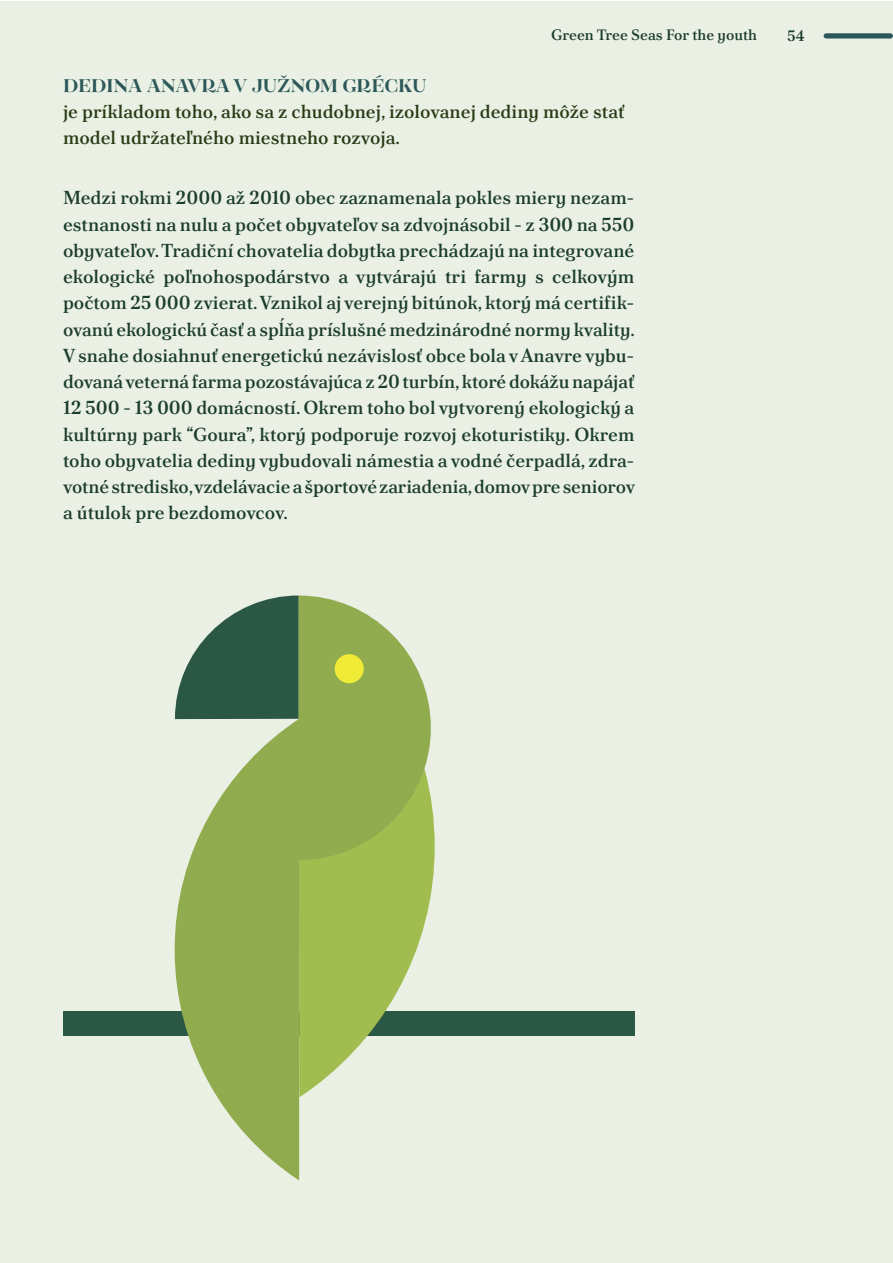
<style>
.page{position:relative;width:893px;height:1263px;background:#fff}
.page>*{position:absolute;margin:0;border:0;box-sizing:border-box;transform-origin:0 0}
.t1{font:700 20.25px "Tenez";color:#2c5859}
.Paragraf{font:18.75px/26.2px "Poltawski Nowy";letter-spacing:-.01em;color:#1c3d2c;text-align:justify}
.t2{font:18.75px/26.2px "Poltawski Nowy";color:#293b15}
.t3{font:15px "Poltawski Nowy";color:#1c3d2c}
</style>
<div class="page">
<hr style="left:0;top:0;width:1px;height:1263px;background:#eaf0e4">
<div style="left:0;top:1px;width:893px;height:1262px;background:#eaf0e4"></div>
<div style="left:826px;top:33px;width:64px;height:6px;background:#2c5859"></div>
<div style="left:63px;top:1011px;width:571px;height:24px;background:#2b5745"></div>
<svg style="left:299px;top:800px;width:136px;height:297px;fill:#a1bd4f"></svg>
<svg style="left:175px;top:595px;width:256px;height:265px;background:#86a262"></svg>
<div style="left:335px;top:654px;width:29px;height:29px;background:#f0eb36;border-radius:50%"></div>
<svg style="left:175px;top:719px;width:124px;height:461px;fill:#91ab4f"></svg>
<p class="t3" style="left:551px;top:24px;width:208px">Green Tree Seas For the youth</p>
<p class="t3" style="left:787px;top:25px;width:19px">54</p>
<p class="t1" style="left:63px;top:71px;width:365px">DEDINA ANAVRA V JUŽNOM GRÉCKU</p>
<p class="t2" style="left:63px;top:98px;width:563px">je príkladom toho, ako sa z chudobnej, izolovanej dediny môže stať model udržateľného miestneho rozvoja.</p>
<p class="Paragraf" style="left:63px;top:184px;width:574px">Medzi rokmi 2000 až 2010 obec zaznamenala pokles miery nezam&shy;estnanosti na nulu a počet obyvateľov sa zdvojnásobil - z 300 na 550 obyvateľov. Tradiční chovatelia dobytka prechádzajú na integrované ekologické poľnohospodárstvo a vytvárajú tri farmy s celkovým počtom 25 000 zvierat. Vznikol aj verejný bitúnok, ktorý má certifik&shy;ovanú ekologickú časť a spĺňa príslušné medzinárodné normy kvality.<br>V snahe dosiahnuť energetickú nezávislosť obce bola v Anavre vybu&shy;dovaná veterná farma pozostávajúca z 20 turbín, ktoré dokážu napájať 12 500 - 13 000 domácností. Okrem toho bol vytvorený ekologický a kultúrny park “Goura”, ktorý podporuje rozvoj ekoturistiky. Okrem toho obyvatelia dediny vybudovali námestia a vodné čerpadlá, zdra&shy;votné stredisko, vzdelávacie a športové zariadenia, domov pre seniorov a útulok pre bezdomovcov.</p>
</div>
